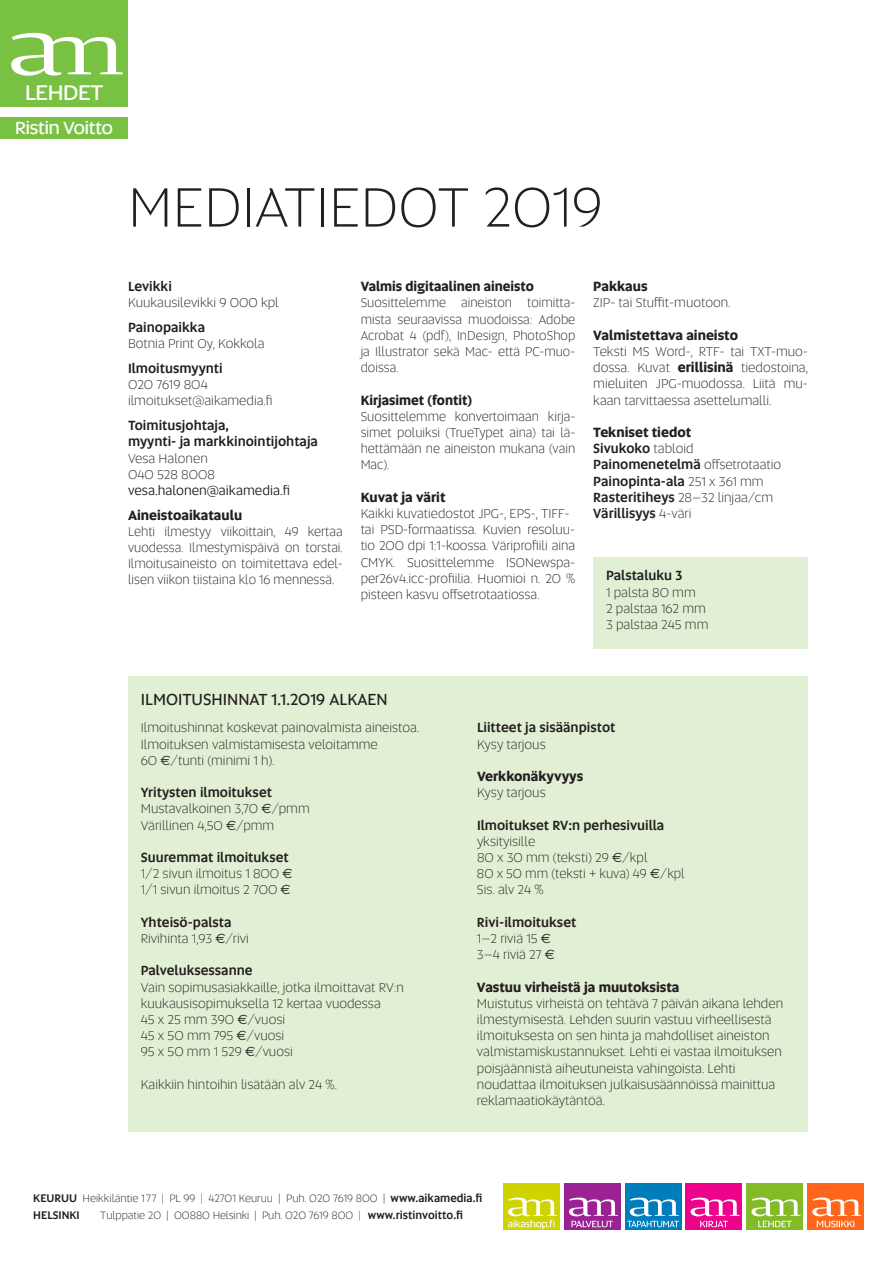
<style>
.page{position:relative;width:893px;height:1263px;background:#fff}
.page>*{position:absolute;margin:0;border:0;box-sizing:border-box;transform-origin:0 0}
.t1{font:300 58.5px "Altis";color:#231f20}
.t2{font:21.9px "Altis";letter-spacing:-.04em;color:#fff;scale:1.1 1}
.t3{font:18px "Altis";letter-spacing:-.04em;color:#fff;scale:1.1 1}
.t4{font:16.5px "Altis";color:#231f20}
.t5{font:300 13.5px/16.2px "Altis";color:#231f20}
.t6{font:500 13.5px/16.2px "Altis";color:#231f20}
.t7{font:700 13.5px "Altis";color:#231f20}
.t8{font:13.5px "Altis";color:#231f20}
.t9{font:300 11.25px/16.5px "Altis";color:#231f20}
.s1{font-weight:700}
.s2{font-weight:300}
.s3{font-family:"Euro Sans";font-weight:400}
.s4{font-weight:500}
</style>
<div class="page">
<div style="left:625px;top:1183px;width:56px;height:47px;background:#007dbb"></div>
<svg style="left:627px;top:1197px;width:52px;height:30px"></svg>
<div style="left:503px;top:1183px;width:56px;height:47px;background:#cfd400"></div>
<svg style="left:508px;top:1197px;width:49px;height:32px"></svg>
<div style="left:747px;top:1183px;width:56px;height:47px;background:#82bb27"></div>
<svg style="left:751px;top:1197px;width:49px;height:30px"></svg>
<div style="left:686px;top:1183px;width:56px;height:47px;background:#ed028c"></div>
<svg style="left:691px;top:1197px;width:49px;height:30px"></svg>
<div style="left:807px;top:1183px;width:57px;height:47px;background:#ff661c"></div>
<svg style="left:812px;top:1197px;width:49px;height:30px"></svg>
<div style="left:564px;top:1183px;width:56px;height:47px;background:#9b2295"></div>
<svg style="left:569px;top:1197px;width:49px;height:30px"></svg>
<div style="left:0;top:0;width:128px;height:106px;background:#79c142"></div>
<svg style="left:11px;top:33px;width:112px;height:43px"></svg>
<div style="left:0;top:118px;width:128px;height:21px;background:#79c142"></div>
<div style="left:128px;top:676px;width:680px;height:455px;background:#e1efd4"></div>
<div style="left:593px;top:557px;width:215px;height:92px;background:#e1efd4"></div>
<h2 class="t2" style="left:25px;top:77px;width:73px">LEHDET</h2>
<h3 class="t3" style="left:15px;top:115px;width:91px">Ristin Voitto</h3>
<h1 class="t1" style="left:128px;top:168px;width:476px">MEDIATIEDOT 2019</h1>
<p class="t6" style="left:128px;top:278px;width:45px">Levikki</p>
<p class="t5" style="left:128px;top:294px;width:152px">Kuukausilevikki 9 000 kpl</p>
<p class="t6" style="left:128px;top:319px;width:79px">Painopaikka</p>
<p class="t5" style="left:128px;top:335px;width:138px">Botnia Print Oy, Kokkola</p>
<p class="t6" style="left:128px;top:359px;width:96px">Ilmoitusmyynti</p>
<p class="t5" style="left:128px;top:376px;width:146px">020 7619 804 ilmoitukset@aikamedia.fi</p>
<p class="t6" style="left:128px;top:417px;width:192px">Toimitusjohtaja,<br>myynti- ja markkinointijohtaja</p>
<p class="t5" style="left:128px;top:449px;width:89px">Vesa Halonen<br>040 528 8008</p>
<p class="t8" style="left:128px;top:481px;width:163px">vesa.halonen@aikamedia.fi</p>
<p class="t7" style="left:128px;top:505px;width:116px">Aineistoaikataulu</p>
<p class="t5" style="left:128px;top:523px;width:216px;text-align:justify">Lehti ilmestyy viikoittain, 49 kertaa vuodessa. Ilmestymispäivä on torstai.<br>Ilmoitusaineisto on toimitettava edel&shy;lisen viikon tiistaina klo 16 mennessä.</p>
<p class="t7" style="left:361px;top:276px;width:175px">Valmis digitaalinen aineisto</p>
<p class="t5" style="left:361px;top:294px;width:216px;text-align:justify">Suosittelemme aineiston toimitta&shy;mista seuraavissa muodoissa: Adobe Acrobat 4 (pdf), InDesign, PhotoShop ja Illustrator sekä Mac- että PC-muo&shy;doissa.</p>
<p class="t7" style="left:361px;top:390px;width:113px">Kirjasimet (fontit)</p>
<p class="t5" style="left:361px;top:408px;width:216px;text-align:justify">Suosittelemme konvertoimaan kirja&shy;simet poluiksi (TrueTypet aina) tai lä&shy;hettämään ne aineiston mukana (vain Mac).</p>
<p class="t7" style="left:361px;top:487px;width:86px">Kuvat ja värit</p>
<p class="t5" style="left:361px;top:505px;width:216px">Kaikki kuvatiedostot JPG-, EPS-, TIFF&shy;tai PSD-formaatissa. Kuvien resoluu&shy;tio 200 dpi 1:1-koossa. Väriprofiili aina CMYK. Suosittelemme ISONewspa&shy;per26v4.icc-profiilia. Huomioi n. 20 % pisteen kasvu offsetrotaatiossa.</p>
<p class="t7" style="left:593px;top:276px;width:56px">Pakkaus</p>
<p class="t5" style="left:593px;top:294px;width:139px">ZIP- tai Stuffit-muotoon.</p>
<p class="t7" style="left:593px;top:325px;width:146px">Valmistettava aineisto</p>
<p class="t5" style="left:593px;top:343px;width:216px;text-align:justify">Teksti MS Word-, RTF- tai TXT-muo&shy;dossa. Kuvat <span class="s1">erillisinä</span> tiedostoina, mieluiten JPG-muodossa. Liitä mu&shy;kaan tarvittaessa asettelumalli.</p>
<p class="t6" style="left:593px;top:423px;width:189px"><span class="s1">Tekniset tiedot<br></span>Sivukoko <span class="s2">tabloid<br></span>Painomenetelmä <span class="s2">offsetrotaatio<br></span>Painopinta-ala <span class="s2">251 x 361 mm<br></span>Rasteritiheys <span class="s2">28–32 linjaa/cm<br></span>Värillisyys <span class="s2">4-väri</span></p>
<p class="t6" style="left:606px;top:567px;width:78px">Palstaluku 3</p>
<p class="t5" style="left:606px;top:584px;width:104px">1 palsta 80 mm<br>2 palstaa 162 mm<br>3 palstaa 245 mm</p>
<p class="t4" style="left:141px;top:687px;width:248px">ILMOITUSHINNAT 1.1.2019 ALKAEN</p>
<p class="t5" style="left:141px;top:719px;width:280px">Ilmoitushinnat koskevat painovalmista aineistoa.<br>Ilmoituksen valmistamisesta veloitamme<br>60 <span class="s3">$</span>/tunti (minimi 1 h).</p>
<p class="t5" style="left:141px;top:784px;width:170px"><span class="s4">Yritysten ilmoitukset<br></span>Mustavalkoinen 3,70 <span class="s3">$</span>/pmm<br>Värillinen 4,50 <span class="s3">$</span>/pmm</p>
<p class="t5" style="left:141px;top:849px;width:153px"><span class="s4">Suuremmat ilmoitukset<br></span>1/2 sivun ilmoitus 1 800 <span class="s3">$<br></span>1/1 sivun ilmoitus 2 700 <span class="s3">$</span></p>
<p class="t5" style="left:141px;top:914px;width:109px"><span class="s4">Yhteisö-palsta<br></span>Rivihinta 1,93 <span class="s3">$</span>/rivi</p>
<p class="t6" style="left:141px;top:962px;width:113px">Palveluksessanne</p>
<p class="t5" style="left:141px;top:979px;width:265px">Vain sopimusasiakkaille, jotka ilmoittavat RV:n kuukausisopimuksella 12 kertaa vuodessa<br>45 x 25 mm 390 <span class="s3">$</span>/vuosi<br>45 x 50 mm 795 <span class="s3">$</span>/vuosi<br>95 x 50 mm 1 529 <span class="s3">$</span>/vuosi</p>
<p class="t5" style="left:141px;top:1076px;width:198px">Kaikkiin hintoihin lisätään alv 24 %.</p>
<p class="t6" style="left:477px;top:719px;width:140px">Liitteet ja sisäänpistot</p>
<p class="t5" style="left:477px;top:736px;width:70px">Kysy tarjous</p>
<p class="t7" style="left:477px;top:766px;width:108px">Verkkonäkyvyys</p>
<p class="t5" style="left:477px;top:784px;width:70px">Kysy tarjous</p>
<p class="t6" style="left:477px;top:816px;width:189px">Ilmoitukset RV:n perhesivuilla</p>
<p class="t5" style="left:477px;top:833px;width:209px">yksityisille<br>80 x 30 mm (teksti) 29 <span class="s3">$</span>/kpl<br>80 x 50 mm (teksti + kuva) 49 <span class="s3">$</span>/kpl<br>Sis. alv 24 %</p>
<p class="t5" style="left:477px;top:914px;width:101px"><span class="s4">Rivi-ilmoitukset<br></span>1–2 riviä 15 <span class="s3">$<br></span>3–4 riviä 27 <span class="s3">$</span></p>
<p class="t7" style="left:477px;top:977px;width:204px">Vastuu virheistä ja muutoksista</p>
<p class="t5" style="left:477px;top:995px;width:308px">Muistutus virheistä on tehtävä 7 päivän aikana lehden ilmestymisestä. Lehden suurin vastuu virheellisestä ilmoituksesta on sen hinta ja mahdolliset aineiston valmistamiskustannukset. Lehti ei vastaa ilmoituksen poisjäännistä aiheutuneista vahingoista. Lehti noudattaa ilmoituksen julkaisusäännöissä mainittua reklamaatiokäytäntöä.</p>
<p class="t9" style="left:33px;top:1190px;width:451px"><span class="s4">KEURUU</span> Heikkiläntie 177 | PL 99 | 42701 Keuruu | Puh. 020 7619 800 | <span class="s4">www.aikamedia.fi<br>HELSINKI</span></p>
<p class="t9" style="left:100px;top:1207px;width:364px">Tulppatie 20 | 00880 Helsinki | Puh. 020 7619 800 | <span class="s4">www.ristinvoitto.fi</span></p>
</div>
